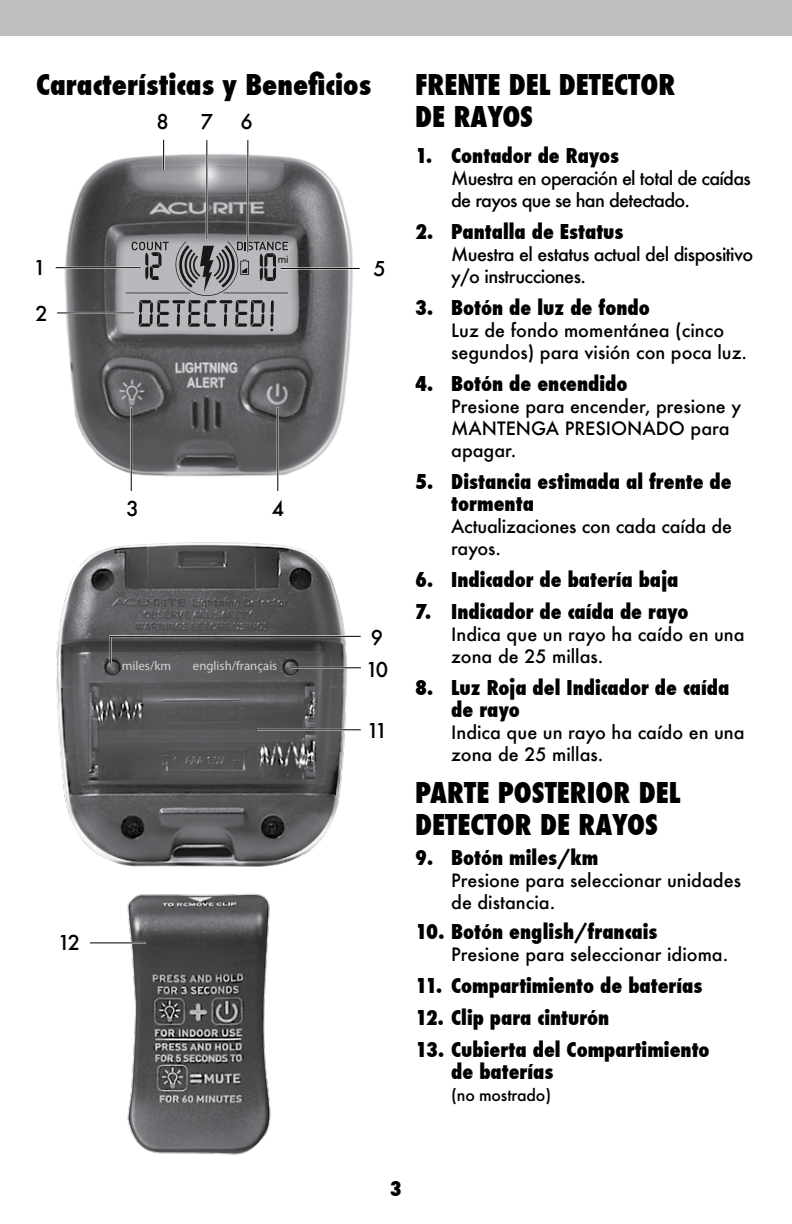
<style>
.page{position:relative;width:792px;height:1224px;background:#fff}
.page>*{position:absolute;margin:0;border:0;box-sizing:border-box;transform-origin:0 0}
.t1{font:800 condensed 28px/32px "Futura";color:#000}
.t2{font:800 condensed 20px/22px "Futura";color:#000}
.t3{font:500 20px/32px "Futura";color:#000}
.t4{font:500 18px/22px "Futura";color:#000}
.t5{font:500 18px/22px "Futura";letter-spacing:-.04em;color:#000}
.t6{font:500 18px/22px "Futura";letter-spacing:-.03em;color:#000}
.t7{font:500 18px "Futura T";letter-spacing:-.01em;color:#000}
.t8{font:12.8px "Myriad Pro";color:#d1d3d4}
</style>
<div class="page">
<div style="left:0;top:0;width:792px;height:36px;background:#bcbec0"></div>
<img style="left:55px;top:154px;width:298px;height:323px">
<svg style="left:126px;top:241px;width:162px;height:90px;background:#939597"></svg>
<hr style="left:277px;top:407px;width:2px;height:84px;background:#fff">
<hr style="left:130px;top:407px;width:2px;height:84px;background:#fff">
<hr style="left:131px;top:408px;width:1px;height:83px;background:#000">
<hr style="left:206px;top:140px;width:2px;height:100px;background:#fff">
<hr style="left:206px;top:140px;width:1px;height:99px;background:#000">
<hr style="left:163px;top:140px;width:2px;height:30px;background:#fff">
<hr style="left:163px;top:140px;width:1px;height:30px;background:#000">
<hr style="left:247px;top:140px;width:2px;height:113px;background:#fff">
<hr style="left:247px;top:140px;width:1px;height:113px;background:#000">
<hr style="left:277px;top:408px;width:1px;height:83px;background:#000">
<hr style="left:56px;top:267px;width:85px;height:2px;background:#fff">
<hr style="left:56px;top:267px;width:85px;height:1px;background:#000">
<hr style="left:58px;top:312px;width:77px;height:2px;background:#fff">
<hr style="left:57px;top:312px;width:77px;height:1px;background:#000">
<hr style="left:281px;top:267px;width:79px;height:2px;background:#fff">
<hr style="left:281px;top:268px;width:79px;height:1px;background:#000">
<img style="left:56px;top:542px;width:291px;height:325px">
<img style="left:98px;top:653px;width:26px;height:27px">
<img style="left:276px;top:666px;width:27px;height:14px">
<hr style="left:257px;top:729px;width:104px;height:2px;background:#fff">
<hr style="left:256px;top:729px;width:105px;height:1px;background:#000">
<hr style="left:292px;top:667px;width:69px;height:2px;background:#fff">
<hr style="left:292px;top:667px;width:69px;height:1px;background:#000">
<svg style="left:109px;top:634px;width:252px;height:32px;background:#59595b"></svg>
<img style="left:127px;top:893px;width:144px;height:262px">
<hr style="left:90px;top:942px;width:56px;height:2px;background:#fff">
<hr style="left:90px;top:942px;width:55px;height:1px;background:#000">
<h3 class="t1" style="left:36px;top:69px;width:337px">Características y Beneficios</h3>
<p class="t3" style="left:156px;top:106px;width:14px">8</p>
<p class="t3" style="left:201px;top:106px;width:14px">7</p>
<p class="t3" style="left:240px;top:106px;width:14px">6</p>
<p class="t3" style="left:34px;top:251px;width:14px">1</p>
<p class="t3" style="left:374px;top:253px;width:14px">5</p>
<p class="t3" style="left:36px;top:298px;width:14px">2</p>
<p class="t3" style="left:126px;top:492px;width:14px">3</p>
<p class="t3" style="left:272px;top:492px;width:14px">4</p>
<p class="t8" style="left:122px;top:658px;width:51px">miles/km</p>
<p class="t8" style="left:193px;top:658px;width:86px">english/français</p>
<p class="t3" style="left:58px;top:926px;width:24px">12</p>
<p class="t3" style="left:366px;top:621px;width:24px">9<br>10</p>
<p class="t3" style="left:367px;top:714px;width:22px">11</p>
<p class="t1" style="left:415px;top:69px;width:262px">FRENTE DEL DETECTOR<br>DE RAYOS</p>
<p class="t2" style="left:415px;top:145px;width:205px">1. Contador de Rayos</p>
<p class="t5" style="left:451px;top:167px;width:301px">Muestra en operación el total de caídas de rayos que se han detectado.</p>
<p class="t2" style="left:415px;top:221px;width:210px">2. Pantalla de Estatus</p>
<p class="t6" style="left:451px;top:243px;width:304px">Muestra el estatus actual del dispositivo y/o instrucciones.</p>
<p class="t2" style="left:415px;top:297px;width:236px">3. Botón de luz de fondo</p>
<p class="t4" style="left:451px;top:319px;width:297px">Luz de fondo momentánea (cinco segundos) para visión con poca luz.</p>
<p class="t2" style="left:415px;top:373px;width:214px">4. Botón de encendido</p>
<p class="t4" style="left:451px;top:395px;width:292px">Presione para encender, presione y<br>MANTENGA PRESIONADO para apagar.</p>
<p class="t2" style="left:451px;top:471px;width:282px;text-indent:-36px">5. Distancia estimada al frente de tormenta</p>
<p class="t4" style="left:451px;top:515px;width:282px">Actualizaciones con cada caída de rayos.</p>
<p class="t2" style="left:415px;top:569px;width:265px">6. Indicador de batería baja</p>
<p class="t2" style="left:415px;top:601px;width:275px">7. Indicador de caída de rayo</p>
<p class="t4" style="left:451px;top:623px;width:295px">Indica que un rayo ha caído en una zona de 25 millas.</p>
<p class="t2" style="left:451px;top:677px;width:280px;text-indent:-36px">8. Luz Roja del Indicador de caída de rayo</p>
<p class="t4" style="left:451px;top:721px;width:295px">Indica que un rayo ha caído en una zona de 25 millas.</p>
<p class="t1" style="left:415px;top:777px;width:267px">PARTE POSTERIOR DEL<br>DETECTOR DE RAYOS</p>
<p class="t2" style="left:415px;top:847px;width:185px">9. Botón miles/km</p>
<p class="t4" style="left:451px;top:869px;width:291px">Presione para seleccionar unidades de distancia.</p>
<p class="t2" style="left:415px;top:921px;width:244px">10. Botón english/francais</p>
<p class="t4" style="left:451px;top:943px;width:279px">Presione para seleccionar idioma.</p>
<p class="t2" style="left:415px;top:975px;width:289px">11. Compartimiento de baterías</p>
<p class="t2" style="left:415px;top:1007px;width:196px">12. Clip para cinturón</p>
<p class="t2" style="left:451px;top:1039px;width:260px;text-indent:-36px">13. Cubierta del Compartimiento de baterías</p>
<p class="t7" style="left:451px;top:1085px;width:101px">(no mostrado)</p>
<p class="t2" style="left:390px;top:1178px;width:14px">3</p>
</div>
